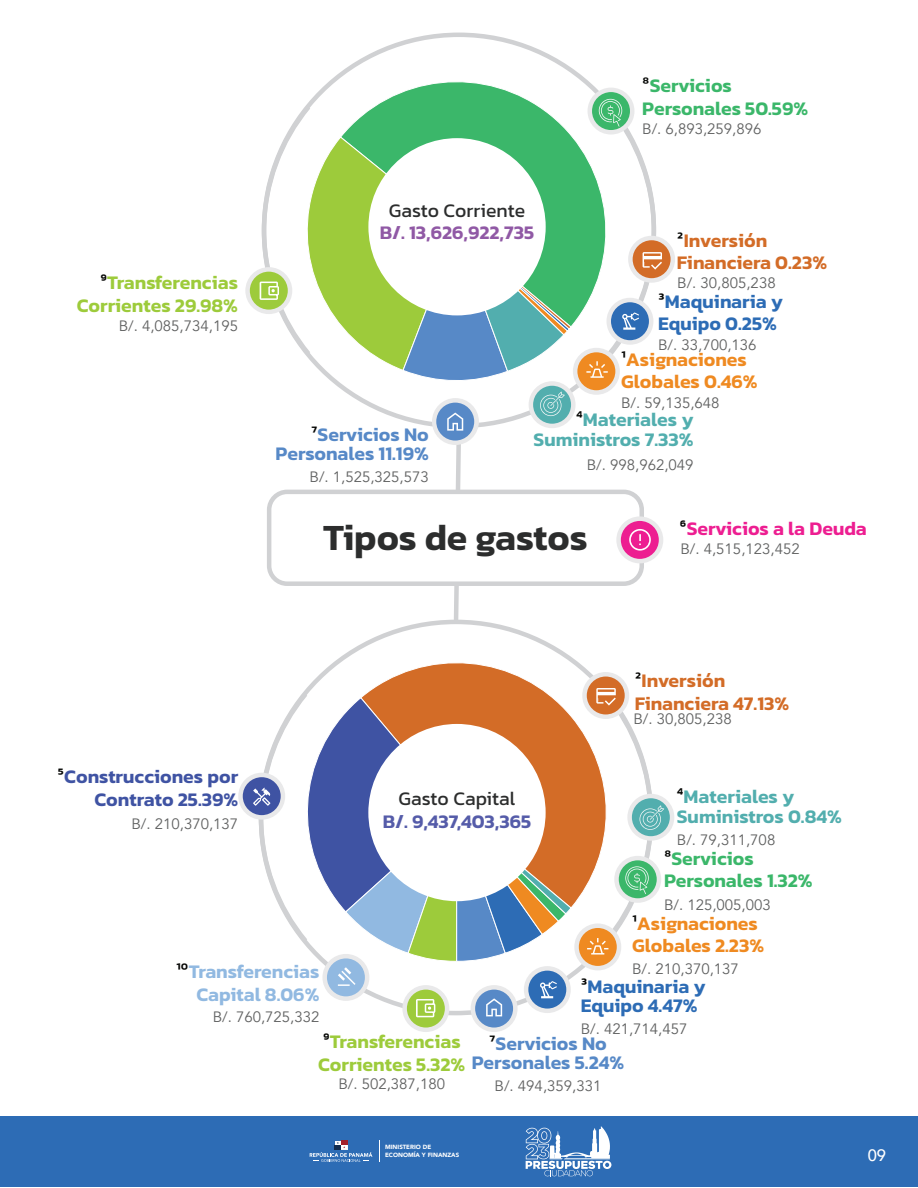
<style>
.page{position:relative;width:918px;height:1188px;background:#fff}
.page>*{position:absolute;margin:0;border:0;box-sizing:border-box;transform-origin:0 0}
.t1{font:600 37.5px "Kanit";letter-spacing:-.005em;color:#2c2d2d}
.t2{font:600 19.5px/20.9px "Kanit";color:#5789c7}
.t3{font:600 19.5px/19.5px "Kanit";color:#52aeae}
.t4{font:600 19.5px/22.5px "Kanit";color:#ef8a21}
.t5{font:600 19.5px/22.5px "Kanit";color:#3bb76a}
.t6{font:600 19.5px/22.5px "Kanit";color:#d36c27}
.t7{font:600 19.5px/19.5px "Kanit";color:#2d6cb5}
.t8{font:600 19.5px/22.5px "Kanit";color:#9dcb3b;text-align:right}
.t9{font:600 19.5px/22.5px "Kanit";color:#3f53a3;text-align:right}
.t10{font:600 19.5px/22.5px "Kanit";color:#91b9e1;text-align:right}
.t11{font:19.5px "Kanit";color:#2c2d2d}
.t12{font:600 19.5px "Kanit";color:#ed1e91}
.t13{font:600 19.5px "Kanit";color:#9059a5}
.t14{font:600 19.5px "Kanit";color:#555ca9}
.t15{font:500 16.5px "Avenir";color:#fff}
.t16{font:15px "Avenir";color:#606161}
.t17{font:900 6px/7.4px "Avenir";color:#fff}
.s1{font-weight:400;font-size:22.5px;color:#040503}
.s2{color:#9dcb3b}
</style>
<div class="page">
<svg style="left:258px;top:620px;width:394px;height:322px"></svg>
<div style="left:582px;top:672px;width:47px;height:47px;background:#e9e9ea;border-radius:50%"></div>
<div style="left:587px;top:677px;width:38px;height:37px;background:#d36c27;border-radius:50%"></div>
<svg style="left:596px;top:688px;width:20px;height:18px"></svg>
<div style="left:238px;top:773px;width:47px;height:47px;background:#e9e9ea;border-radius:50%"></div>
<div style="left:243px;top:777px;width:38px;height:38px;background:#3f53a3;border-radius:50%"></div>
<svg style="left:253px;top:788px;width:17px;height:18px"></svg>
<div style="left:402px;top:985px;width:47px;height:47px;background:#e9e9ea;border-radius:50%"></div>
<svg style="left:407px;top:990px;width:38px;height:38px"></svg>
<div style="left:614px;top:856px;width:47px;height:47px;background:#e9e9ea;border-radius:50%"></div>
<div style="left:619px;top:860px;width:38px;height:38px;background:#3bb76a;border-radius:50%"></div>
<svg style="left:625px;top:866px;width:24px;height:28px"></svg>
<div style="left:627px;top:794px;width:47px;height:47px;background:#e9e9ea;border-radius:50%"></div>
<div style="left:632px;top:798px;width:38px;height:38px;background:#52aeae;border-radius:50%"></div>
<svg style="left:640px;top:805px;width:24px;height:25px"></svg>
<div style="left:574px;top:923px;width:47px;height:47px;background:#e9e9ea;border-radius:50%"></div>
<div style="left:579px;top:928px;width:38px;height:38px;background:#ef8a21;border-radius:50%"></div>
<svg style="left:587px;top:938px;width:21px;height:17px"></svg>
<div style="left:471px;top:985px;width:47px;height:47px;background:#e9e9ea;border-radius:50%"></div>
<div style="left:475px;top:990px;width:38px;height:38px;background:#5789c7;border-radius:50%"></div>
<svg style="left:291px;top:697px;width:281px;height:320px"></svg>
<div style="left:267px;top:490px;width:377px;height:96px;border:4px solid #d0d1d3;border-radius:18px"></div>
<svg style="left:310px;top:360px;width:269px;height:68px"></svg>
<svg style="left:261px;top:32px;width:396px;height:328px"></svg>
<div style="left:588px;top:88px;width:46px;height:47px;background:#e9e9ea;border-radius:50%"></div>
<div style="left:592px;top:92px;width:38px;height:38px;background:#3bb76a;border-radius:50%"></div>
<svg style="left:599px;top:99px;width:23px;height:28px"></svg>
<div style="left:432px;top:398px;width:47px;height:47px;background:#e9e9ea;border-radius:50%"></div>
<div style="left:436px;top:403px;width:38px;height:38px;background:#5789c7;border-radius:50%"></div>
<svg style="left:447px;top:413px;width:17px;height:213px"></svg>
<div style="left:245px;top:267px;width:47px;height:47px;background:#e9e9ea;border-radius:50%"></div>
<div style="left:250px;top:272px;width:38px;height:38px;background:#9dcb3b;border-radius:50%"></div>
<svg style="left:260px;top:282px;width:19px;height:18px"></svg>
<div style="left:529px;top:381px;width:47px;height:47px;background:#e9e9ea;border-radius:50%"></div>
<div style="left:533px;top:386px;width:38px;height:38px;background:#52aeae;border-radius:50%"></div>
<svg style="left:540px;top:392px;width:25px;height:24px"></svg>
<div style="left:607px;top:298px;width:46px;height:47px;background:#e9e9ea;border-radius:50%"></div>
<div style="left:611px;top:302px;width:38px;height:38px;background:#2d6cb5;border-radius:50%"></div>
<svg style="left:622px;top:313px;width:17px;height:17px"></svg>
<div style="left:628px;top:236px;width:47px;height:47px;background:#e9e9ea;border-radius:50%"></div>
<div style="left:633px;top:240px;width:38px;height:38px;background:#d36c27;border-radius:50%"></div>
<svg style="left:643px;top:252px;width:19px;height:18px"></svg>
<div style="left:573px;top:348px;width:47px;height:47px;background:#e9e9ea;border-radius:50%"></div>
<div style="left:577px;top:352px;width:38px;height:38px;background:#ef8a21;border-radius:50%"></div>
<svg style="left:586px;top:361px;width:22px;height:17px"></svg>
<div style="left:368px;top:138px;width:178px;height:177px;background:#fff;border-radius:50%"></div>
<div style="left:616px;top:516px;width:47px;height:47px;background:#e9e9ea;border-radius:50%"></div>
<div style="left:621px;top:521px;width:38px;height:38px;background:#ed1e91;border-radius:50%"></div>
<svg style="left:629px;top:529px;width:22px;height:22px"></svg>
<div style="left:1px;top:1116px;width:917px;height:71px;background:#2d6cb5"></div>
<svg style="left:526px;top:1126px;width:85px;height:50px"></svg>
<svg style="left:310px;top:1141px;width:62px;height:21px"></svg>
<svg style="left:379px;top:1141px;width:1px;height:21px"></svg>
<h2 class="t8" style="left:77px;top:271px;width:163px"><span class="s1">⁹</span>Transferencias<br>Corrientes 29.98%</h2>
<p class="t16" style="left:119px;top:317px;width:121px">B/. 4,085,734,195</p>
<h2 class="t11" style="left:389px;top:196px;width:138px">Gasto Corriente</h2>
<h2 class="t13" style="left:380px;top:218px;width:156px">B/. 13,626,922,735</h2>
<h2 class="t5" style="left:642px;top:74px;width:168px"><span class="s1">⁸</span>Servicios<br>Personales 50.59%</h2>
<p class="t16" style="left:642px;top:120px;width:121px">B/. 6,893,259,896</p>
<h2 class="t6" style="left:677px;top:229px;width:152px"><span class="s1">²</span>Inversión<br>Financiera 0.23%</h2>
<p class="t16" style="left:677px;top:274px;width:100px">B/. 30,805,238</p>
<h2 class="t7" style="left:658px;top:289px;width:127px;line-height:22.5px"><span class="s1">³</span>Maquinaria y<br>Equipo 0.25%</h2>
<h2 class="t2" style="left:276px;top:424px;width:155px;line-height:19.5px;text-align:right"><span class="s1">⁷</span>Servicios No<br>Personales 11.19%</h2>
<p class="t16" style="left:310px;top:468px;width:121px">B/. 1,525,325,573</p>
<p class="t16" style="left:658px;top:336px;width:100px">B/. 33,700,136</p>
<h2 class="t4" style="left:621px;top:347px;width:138px"><span class="s1">¹</span>Asignaciones<br>Globales 0.46%</h2>
<p class="t16" style="left:621px;top:394px;width:100px">B/. 59,135,648</p>
<h2 class="t3" style="left:534px;top:409px;width:161px;text-align:right"><span class="s1">⁴</span>Materiales y<br>Suministros 7.33%</h2>
<p class="t16" style="left:587px;top:456px;width:108px">B/. 998,962,049</p>
<h1 class="t1" style="left:323px;top:509px;width:266px">Tipos de gastos</h1>
<h2 class="t12" style="left:679px;top:514px;width:189px"><span class="s1">⁶</span>Servicios a la Deuda</h2>
<p class="t16" style="left:680px;top:540px;width:121px">B/. 4,515,123,452</p>
<h2 class="t9" style="left:57px;top:765px;width:182px"><span class="s1">⁵</span>Construcciones por<br>Contrato 25.39%</h2>
<p class="t16" style="left:132px;top:814px;width:108px">B/. 210,370,137</p>
<h2 class="t11" style="left:399px;top:785px;width:118px">Gasto Capital</h2>
<h2 class="t14" style="left:383px;top:806px;width:150px">B/. 9,437,403,365</h2>
<h2 class="t6" style="left:635px;top:669px;width:156px"><span class="s1">²</span>Inversión<br>Financiera 47.13%</h2>
<p class="t16" style="left:633px;top:710px;width:100px">B/. 30,805,238</p>
<h2 class="t3" style="left:677px;top:786px;width:166px"><span class="s1">⁴</span>Materiales y<br>Suministros 0.84%</h2>
<p class="t16" style="left:677px;top:831px;width:100px">B/. 79,311,708</p>
<h2 class="t5" style="left:664px;top:846px;width:150px"><span class="s1">⁸</span>Servicios<br>Personales 1.32%</h2>
<p class="t16" style="left:664px;top:896px;width:108px">B/. 125,005,003</p>
<h2 class="t4" style="left:632px;top:911px;width:133px"><span class="s1">¹</span>Asignaciones<br>Globales 2.23%</h2>
<p class="t16" style="left:632px;top:960px;width:108px">B/. 210,370,137</p>
<h2 class="t10" style="left:176px;top:960px;width:145px"><span class="s1">¹⁰</span>Transferencias<br>Capital 8.06%</h2>
<p class="t16" style="left:213px;top:1008px;width:108px">B/. 760,725,332</p>
<h2 class="t7" style="left:581px;top:976px;width:127px"><span class="s1">³</span>Maquinaria y<br>Equipo 4.47%</h2>
<p class="t16" style="left:581px;top:1020px;width:108px">B/. 421,714,457</p>
<h2 class="t8" style="left:323px;top:1030px;width:139px"><span class="s1">⁹</span>Transferencias</h2>
<p class="t16" style="left:338px;top:1075px;width:108px">B/. 502,387,180</p>
<h2 class="t2" style="left:318px;top:1032px;width:308px;text-indent:171px"><span class="s1">⁷</span>Servicios No<br><span class="s2">Corrientes 5.32%</span> Personales 5.24%</h2>
<p class="t16" style="left:495px;top:1077px;width:108px">B/. 494,359,331</p>
<p class="t17" style="left:385px;top:1143px;width:76px">MINISTERIO DE<br>ECONOMÍA Y FINANZAS</p>
<p class="t15" style="left:868px;top:1141px;width:20px">09</p>
</div>
